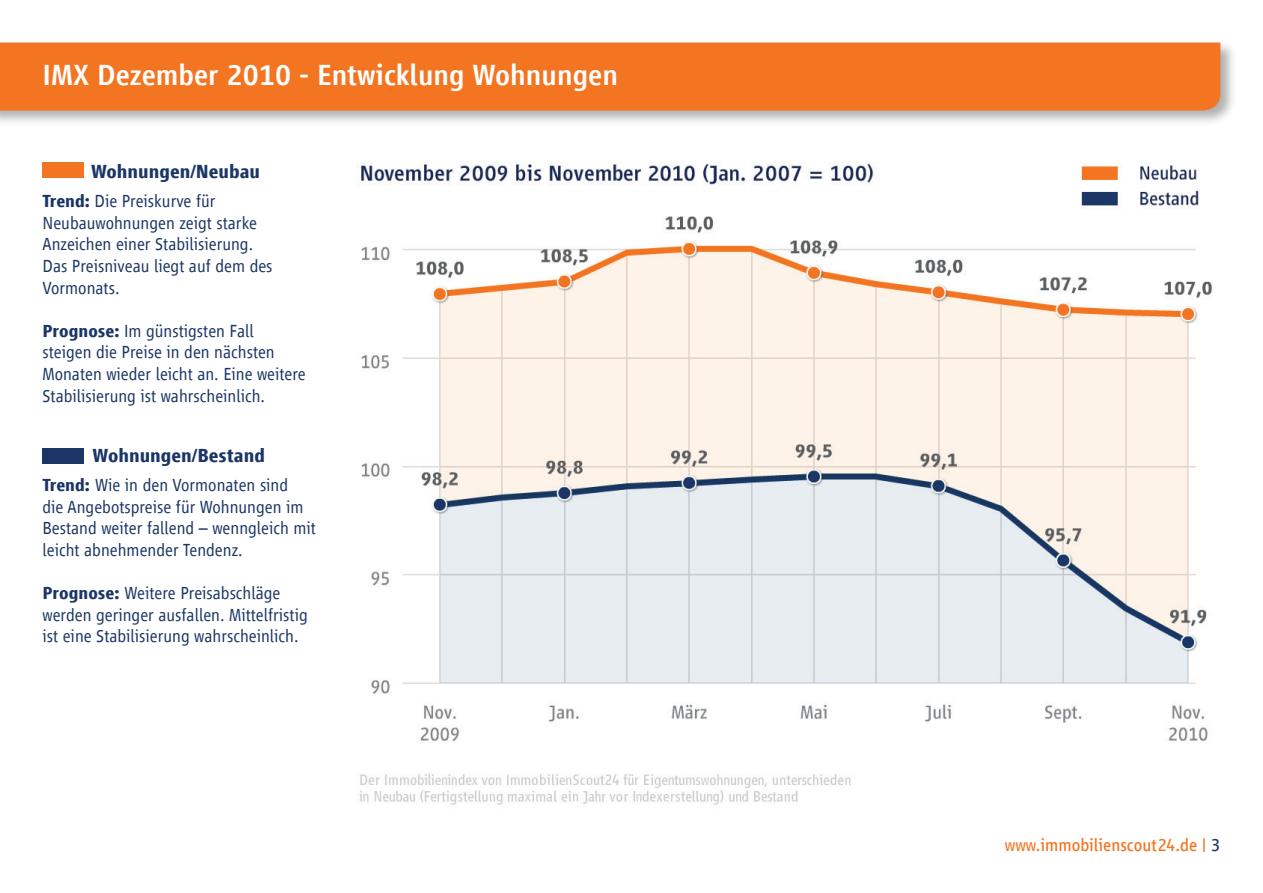
<style>
.page{position:relative;width:1263px;height:893px;background:#fff}
.page>*{position:absolute;margin:0;border:0;box-sizing:border-box;transform-origin:0 0}
.t1{font:500 30px "Scout Vialog";color:#fff}
.t2{font:700 19.5px "Scout Vialog";color:#1b3666}
.t3{font:300 18px/21.6px "Scout Vialog";color:#1b3666}
.t4{font:18px "Scout Vialog";color:#f47521}
.s1{font-weight:700}
.s2{color:#1b3666}
</style>
<div class="page">
<div style="left:43px;top:163px;width:41px;height:15px;background:#f47521"></div>
<div style="left:43px;top:449px;width:41px;height:15px;background:#1b3666"></div>
<img style="left:359px;top:162px;width:853px;height:643px">
<div style="left:0;top:40px;width:1236px;height:87px;background:#231f20;opacity:.35"></div>
<div style="left:0;top:43px;width:1220px;height:68px;background:#f47521"></div>
<h1 class="t1" style="left:43px;top:59px;width:577px">IMX Dezember 2010 - Entwicklung Wohnungen</h1>
<p class="t2" style="left:91px;top:161px;width:170px">Wohnungen/Neubau</p>
<p class="t3" style="left:43px;top:190px;width:232px"><span class="s1">Trend:</span> Die Preiskurve für<br>Neubauwohnungen zeigt starke<br>Anzeichen einer Stabilisierung.<br>Das Preisniveau liegt auf dem des<br>Vormonats.</p>
<p class="t3" style="left:43px;top:320px;width:265px"><span class="s1">Prognose:</span> Im günstigsten Fall steigen die Preise in den nächsten Monaten wieder leicht an. Eine weitere Stabilisierung ist wahrscheinlich.</p>
<p class="t2" style="left:93px;top:445px;width:174px">Wohnungen/Bestand</p>
<p class="t3" style="left:43px;top:474px;width:275px"><span class="s1">Trend:</span> Wie in den Vormonaten sind<br>die Angebotspreise für Wohnungen im Bestand weiter fallend – wenngleich mit leicht abnehmender Tendenz.</p>
<p class="t3" style="left:43px;top:582px;width:267px"><span class="s1">Prognose:</span> Weitere Preisabschläge werden geringer ausfallen. Mittelfristig ist eine Stabilisierung wahrscheinlich.</p>
<p class="t4" style="left:1005px;top:835px;width:217px">www.immobilienscout24.de | <span class="s2">3</span></p>
</div>
